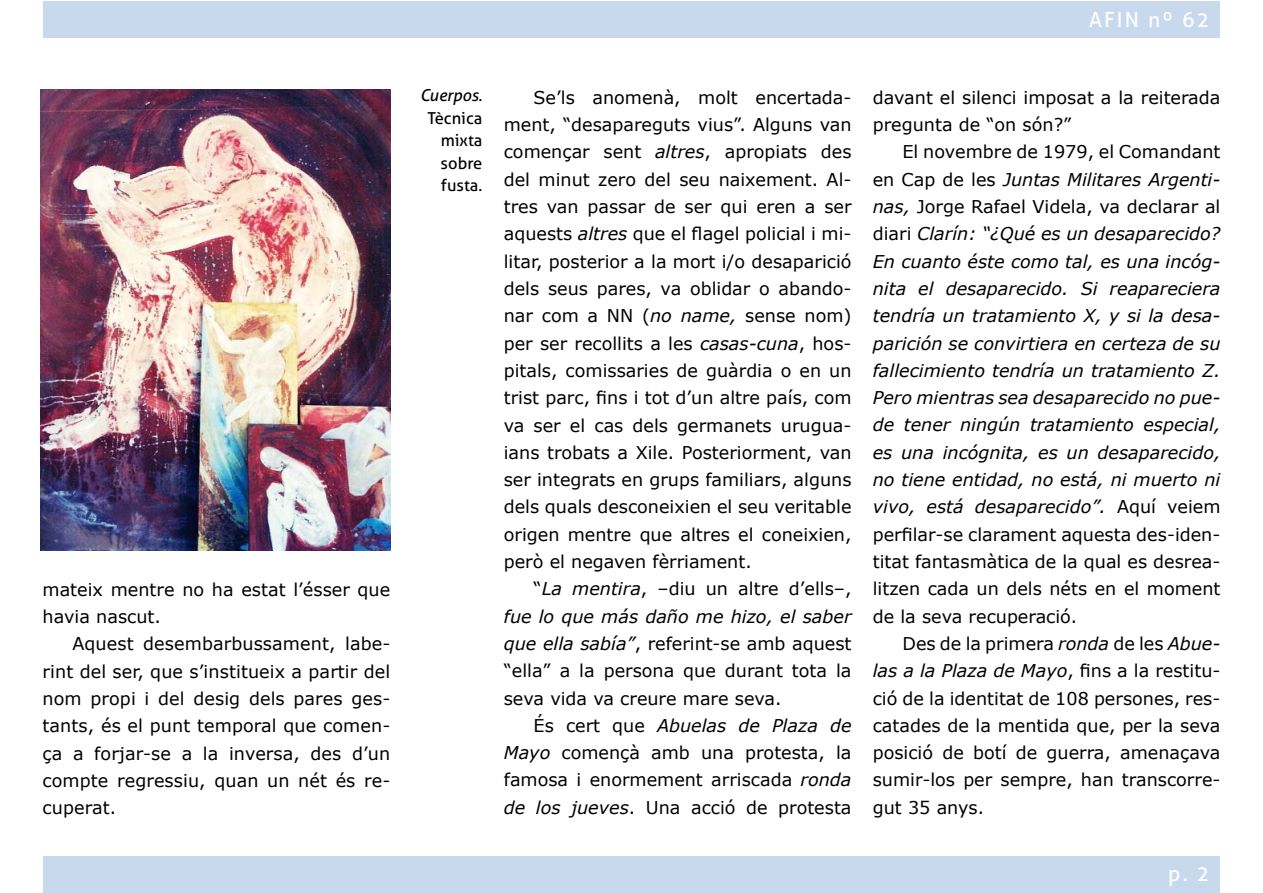
<style>
.page{position:relative;width:1263px;height:893px;background:#fff}
.page>*{position:absolute;margin:0;border:0;box-sizing:border-box;transform-origin:0 0}
.t1{font:21px "Aller";letter-spacing:.1em;color:#fff}
.t2{font:17.7px/27.3px "Verdana";color:#000;text-align:justify}
.t3{font:italic 17.7px/27.3px "Verdana";color:#000;text-align:justify}
.t4{font:16.5px/22.5px "Aller";color:#000;text-align:justify}
.t5{font:italic 16.5px "Aller";color:#000}
.s1{font-style:italic}
.s2{font-style:normal}
</style>
<div class="page">
<div style="left:43px;top:1px;width:1177px;height:37px;background:#c8d9ee"></div>
<div style="left:43px;top:856px;width:1177px;height:37px;background:#c8d9ee"></div>
<img style="left:40px;top:89px;width:350px;height:461px">
<p class="t2" style="left:43px;top:576px;width:349px">mateix mentre no ha estat l’ésser que havia nascut.</p>
<p class="t2" style="left:43px;top:630px;width:349px;text-indent:30px">Aquest desembarbussament, labe&shy;rint del ser, que s’institueix a partir del nom propi i del desig dels pares ges&shy;tants, és el punt temporal que comen&shy;ça a forjar-se a la inversa, des d’un compte regressiu, quan un nét és re&shy;cuperat.</p>
<p class="t1" style="left:1089px;top:7px;width:122px">AFIN nº 62</p>
<p class="t5" style="left:420px;top:86px;width:64px">Cuerpos.</p>
<p class="t4" style="left:441px;top:107px;width:43px;text-indent:-13px">Tècnica mixta sobre fusta.</p>
<p class="t2" style="left:504px;top:84px;width:349px;text-indent:30px">Se’ls anomenà, molt encertada&shy;ment, “desapareguts vius”. Alguns van començar sent <span class="s1">altres</span>, apropiats des del minut zero del seu naixement. Al&shy;tres van passar de ser qui eren a ser aquests <span class="s1">altres</span> que el flagel policial i mi&shy;litar, posterior a la mort i/o desaparició dels seus pares, va oblidar o abando&shy;nar com a NN (<span class="s1">no name,</span> sense nom) per ser recollits a les <span class="s1">casas-cuna</span>, hos&shy;pitals, comissaries de guàrdia o en un trist parc, fins i tot d’un altre país, com va ser el cas dels germanets urugua&shy;ians trobats a Xile. Posteriorment, van ser integrats en grups familiars, alguns dels quals desconeixien el seu veritable origen mentre que altres el coneixien, però el negaven fèrriament.</p>
<p class="t2" style="left:504px;top:575px;width:349px;text-indent:30px">“<span class="s1">La mentira</span>, –diu un altre d’ells–, <span class="s1">fue lo que más daño me hizo, el saber que ella sabía”</span>, referint-se amb aquest “ella” a la persona que durant tota la seva vida va creure mare seva.</p>
<p class="t2" style="left:504px;top:712px;width:349px;text-indent:30px">És cert que <span class="s1">Abuelas de Plaza de Mayo</span> començà amb una protesta, la famosa i enormement arriscada <span class="s1">ronda de los jueves</span>. Una acció de protesta</p>
<p class="t2" style="left:873px;top:84px;width:349px">davant el silenci imposat a la reiterada pregunta de “on són?”</p>
<p class="t3" style="left:873px;top:139px;width:349px;text-indent:30px"><span class="s2">El novembre de 1979, el Comandant en Cap de les</span> Juntas Militares Argenti&shy;nas, <span class="s2">Jorge Rafael Videla, va declarar al diari</span> Clarín: “¿Qué es un desaparecido?<br>En cuanto éste como tal, es una incóg&shy;nita el desaparecido. Si reapareciera tendría un tratamiento X, y si la desa&shy;parición se convirtiera en certeza de su fallecimiento tendría un tratamiento Z.<br>Pero mientras sea desaparecido no pue&shy;de tener ningún tratamiento especial, es una incógnita, es un desaparecido, no tiene entidad, no está, ni muerto ni vivo, está desaparecido”. <span class="s2">Aquí veiem perfilar-se clarament aquesta des-iden&shy;titat fantasmàtica de la qual es desrea&shy;litzen cada un dels néts en el moment de la seva recuperació.</span></p>
<p class="t2" style="left:873px;top:630px;width:349px;text-indent:30px">Des de la primera <span class="s1">ronda</span> de les <span class="s1">Abue&shy;las a la Plaza de Mayo</span>, fins a la restitu&shy;ció de la identitat de 108 persones, res&shy;catades de la mentida que, per la seva posició de botí de guerra, amenaçava sumir-los per sempre, han transcorre&shy;gut 35 anys.</p>
<p class="t1" style="left:1168px;top:861px;width:43px">p. 2</p>
</div>
